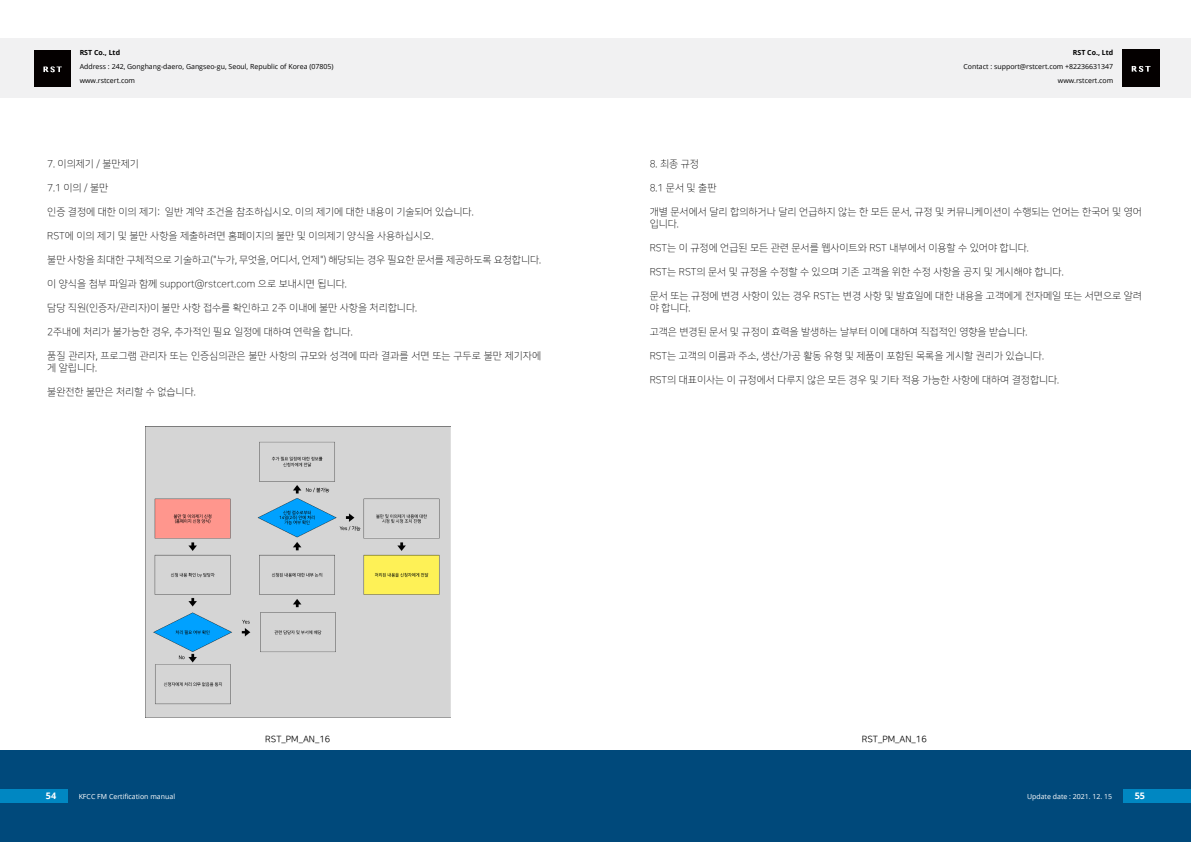
<style>
.page{position:relative;width:1191px;height:842px;background:#fff}
.page>*{position:absolute;margin:0;border:0;box-sizing:border-box;transform-origin:0 0}
.t1{font:10px/12px "Nanum Square OTFL";color:#000}
.t2{font:9px "Nanum Square OTFR";color:#000}
.t3{font:700 9px "Open Sans";color:#fff}
.t4{font:7px/14px "Open Sans";color:#000}
.t5{font:7px "Open Sans";color:#fff}
.t6{font:700 7px "Open Sans";color:#000}
</style>
<div class="page">
<div style="left:0;top:750px;width:1191px;height:92px;background:#00497b"></div>
<div style="left:0;top:38px;width:1191px;height:60px;background:#f1f1f2"></div>
<div style="left:1123px;top:789px;width:68px;height:14px;background:#0087c2"></div>
<div style="left:0;top:789px;width:68px;height:14px;background:#0087c2"></div>
<img style="left:34px;top:50px;width:36px;height:36px">
<img style="left:1122px;top:50px;width:37px;height:36px">
<img style="left:145px;top:426px;width:305px;height:291px">
<p class="t6" style="left:80px;top:48px;width:42px">RST Co., Ltd</p>
<p class="t4" style="left:80px;top:60px;width:255px">Address : 242, Gonghang-daero, Gangseo-gu, Seoul, Republic of Korea (07805) www.rstcert.com</p>
<p class="t1" style="left:47px;top:158px;width:93px">7. 이의제기 / 불만제기</p>
<p class="t1" style="left:47px;top:182px;width:63px">7.1 이의 / 불만</p>
<p class="t1" style="left:47px;top:206px;width:428px">인증 결정에 대한 이의 제기: 일반 계약 조건을 참조하십시오. 이의 제기에 대한 내용이 기술되어 있습니다.</p>
<p class="t1" style="left:47px;top:230px;width:388px">RST에 이의 제기 및 불만 사항을 제출하려면 홈페이지의 불만 및 이의제기 양식을 사용하십시오.</p>
<p class="t1" style="left:47px;top:254px;width:495px">불만 사항을 최대한 구체적으로 기술하고("누가, 무엇을, 어디서, 언제") 해당되는 경우 필요한 문서를 제공하도록 요청합니다.</p>
<p class="t1" style="left:47px;top:278px;width:301px">이 양식을 첨부 파일과 함께 support@rstcert.com 으로 보내시면 됩니다.</p>
<p class="t1" style="left:47px;top:302px;width:371px">담당 직원(인증자/관리자)이 불만 사항 접수를 확인하고 2주 이내에 불만 사항을 처리합니다.</p>
<p class="t1" style="left:47px;top:326px;width:307px">2주내에 처리가 불가능한 경우, 추가적인 필요 일정에 대하여 연락을 합니다.</p>
<p class="t1" style="left:47px;top:350px;width:495px">품질 관리자, 프로그램 관리자 또는 인증심의관은 불만 사항의 규모와 성격에 따라 결과를 서면 또는 구두로 불만 제기자에 게 알립니다.</p>
<p class="t1" style="left:47px;top:386px;width:150px">불완전한 불만은 처리할 수 없습니다.</p>
<p class="t6" style="left:1072px;top:48px;width:42px">RST Co., Ltd</p>
<p class="t4" style="left:963px;top:60px;width:151px;text-align:right">Contact : support@rstcert.com +82236631347 www.rstcert.com</p>
<p class="t1" style="left:649px;top:158px;width:51px">8. 최종 규정</p>
<p class="t1" style="left:649px;top:182px;width:68px">8.1 문서 및 출판</p>
<p class="t1" style="left:649px;top:206px;width:494px">개별 문서에서 달리 합의하거나 달리 언급하지 않는 한 모든 문서, 규정 및 커뮤니케이션이 수행되는 언어는 한국어 및 영어 입니다.</p>
<p class="t1" style="left:649px;top:242px;width:381px">RST는 이 규정에 언급된 모든 관련 문서를 웹사이트와 RST 내부에서 이용할 수 있어야 합니다.</p>
<p class="t1" style="left:649px;top:266px;width:415px">RST는 RST의 문서 및 규정을 수정할 수 있으며 기존 고객을 위한 수정 사항을 공지 및 게시해야 합니다.</p>
<p class="t1" style="left:649px;top:290px;width:494px">문서 또는 규정에 변경 사항이 있는 경우 RST는 변경 사항 및 발효일에 대한 내용을 고객에게 전자메일 또는 서면으로 알려 야 합니다.</p>
<p class="t1" style="left:649px;top:326px;width:379px">고객은 변경된 문서 및 규정이 효력을 발생하는 날부터 이에 대하여 직접적인 영향을 받습니다.</p>
<p class="t1" style="left:649px;top:350px;width:396px">RST는 고객의 이름과 주소, 생산/가공 활동 유형 및 제품이 포함된 목록을 게시할 권리가 있습니다.</p>
<p class="t1" style="left:649px;top:374px;width:411px">RST의 대표이사는 이 규정에서 다루지 않은 모든 경우 및 기타 적용 가능한 사항에 대하여 결정합니다.</p>
<p class="t2" style="left:265px;top:734px;width:66px">RST_PM_AN_16</p>
<p class="t2" style="left:862px;top:734px;width:66px">RST_PM_AN_16</p>
<p class="t3" style="left:46px;top:790px;width:12px">54</p>
<p class="t5" style="left:79px;top:791px;width:98px">KFCC FM Certification manual</p>
<p class="t5" style="left:1027px;top:791px;width:87px">Update date : 2021. 12. 15</p>
<p class="t3" style="left:1134px;top:790px;width:12px">55</p>
</div>
